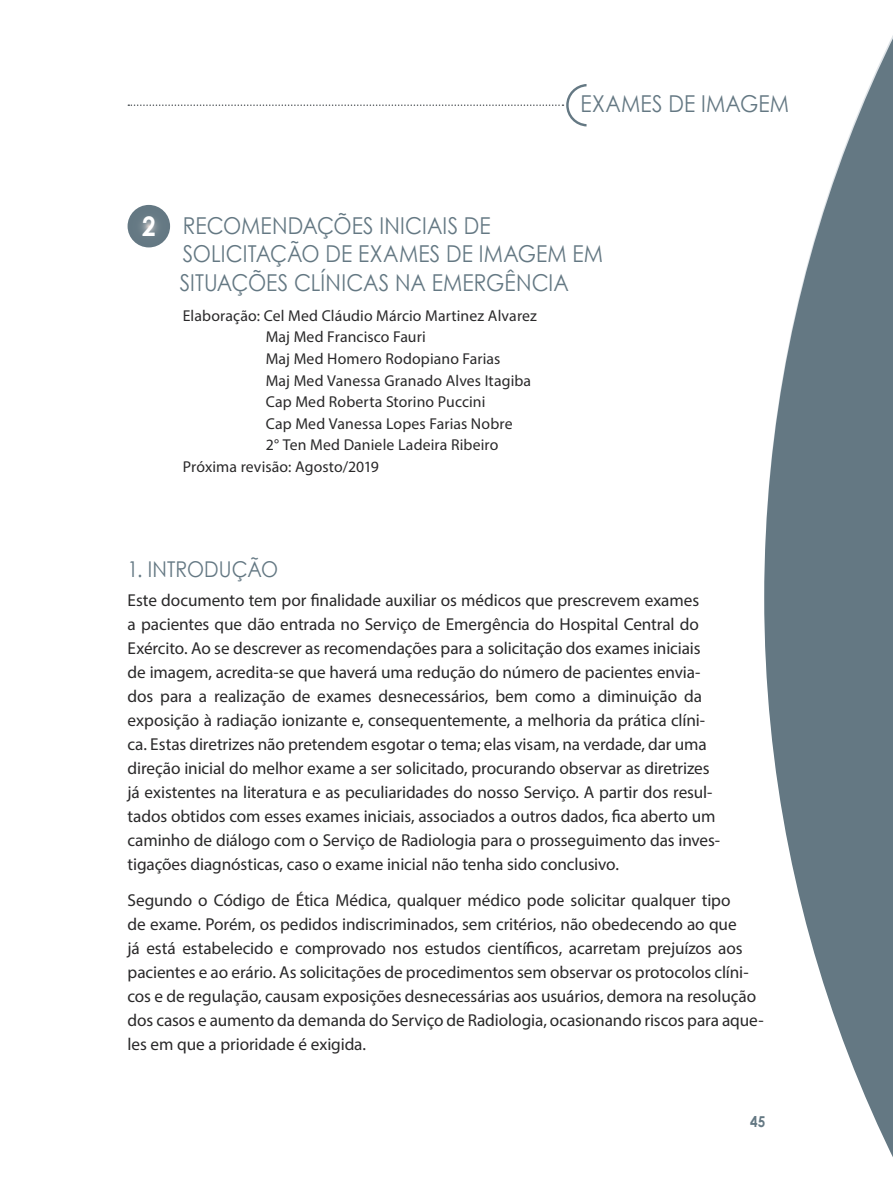
<style>
.page{position:relative;width:893px;height:1191px;background:#fff}
.page>*{position:absolute;margin:0;border:0;box-sizing:border-box;transform-origin:0 0}
.t1{font:23.25px/28.5px "Century Gothic";letter-spacing:.005em;color:#647883;scale:.9 1}
.t2{font:21.75px "Century Gothic";color:#647883;scale:.9 1}
.t3{font:17.25px/24px "Myriad Pro";letter-spacing:-.005em;color:#292829}
.t4{font:15.75px "Myriad Pro";letter-spacing:.01em;color:#292829}
.t5{font:700 15px "Century Gothic";color:#647883;scale:.9 1}
.s1{font-weight:700;font-size:27px;color:#fff}
</style>
<div class="page">
<svg style="left:764px;top:35px;width:129px;height:1122px;fill:#647883"></svg>
<svg style="left:128px;top:205px;width:42px;height:42px"></svg>
<svg style="left:128px;top:84px;width:458px;height:42px"></svg>
<p class="t1" style="left:581px;top:89px;width:233px">EXAMES DE IMAGEM</p>
<p class="t1" style="left:180px;top:211px;width:472px;text-indent:-38px"><span class="s1">2</span> RECOMENDAÇÕES INICIAIS DE<br>SOLICITAÇÃO DE EXAMES DE IMAGEM EM<br>SITUAÇÕES CLÍNICAS NA EMERGÊNCIA</p>
<p class="t4" style="left:183px;top:306px;width:356px">Elaboração: Cel Med Cláudio Márcio Martinez Alvarez</p>
<p class="t4" style="left:266px;top:327px;width:161px">Maj Med Francisco Fauri</p>
<p class="t4" style="left:266px;top:349px;width:236px">Maj Med Homero Rodopiano Farias</p>
<p class="t4" style="left:266px;top:370px;width:267px">Maj Med Vanessa Granado Alves Itagiba</p>
<p class="t4" style="left:266px;top:392px;width:221px">Cap Med Roberta Storino Puccini</p>
<p class="t4" style="left:266px;top:413px;width:248px">Cap Med Vanessa Lopes Farias Nobre</p>
<p class="t4" style="left:266px;top:435px;width:234px">2° Ten Med Daniele Ladeira Ribeiro</p>
<p class="t4" style="left:183px;top:456px;width:198px">Próxima revisão: Agosto/2019</p>
<p class="t2" style="left:128px;top:554px;width:169px">1. INTRODUÇÃO</p>
<p class="t3" style="left:128px;top:587px;width:594px">Este documento tem por finalidade auxiliar os médicos que prescrevem exames<br>a pacientes que dão entrada no Serviço de Emergência do Hospital Central do Exército. Ao se descrever as recomendações para a solicitação dos exames iniciais de imagem, acredita-se que haverá uma redução do número de pacientes envia&shy;dos para a realização de exames desnecessários, bem como a diminuição da exposição à radiação ionizante e, consequentemente, a melhoria da prática clíni&shy;ca. Estas diretrizes não pretendem esgotar o tema; elas visam, na verdade, dar uma direção inicial do melhor exame a ser solicitado, procurando observar as diretrizes já existentes na literatura e as peculiaridades do nosso Serviço. A partir dos resul&shy;tados obtidos com esses exames iniciais, associados a outros dados, fica aberto um caminho de diálogo com o Serviço de Radiologia para o prosseguimento das inves&shy;tigações diagnósticas, caso o exame inicial não tenha sido conclusivo.</p>
<p class="t3" style="left:128px;top:888px;width:638px">Segundo o Código de Ética Médica, qualquer médico pode solicitar qualquer tipo<br>de exame. Porém, os pedidos indiscriminados, sem critérios, não obedecendo ao que<br>já está estabelecido e comprovado nos estudos científicos, acarretam prejuízos aos pacientes e ao erário. As solicitações de procedimentos sem observar os protocolos clíni&shy;cos e de regulação, causam exposições desnecessárias aos usuários, demora na resolução dos casos e aumento da demanda do Serviço de Radiologia, ocasionando riscos para aque&shy;les em que a prioridade é exigida.</p>
<p class="t5" style="left:750px;top:1110px;width:18px">45</p>
</div>
